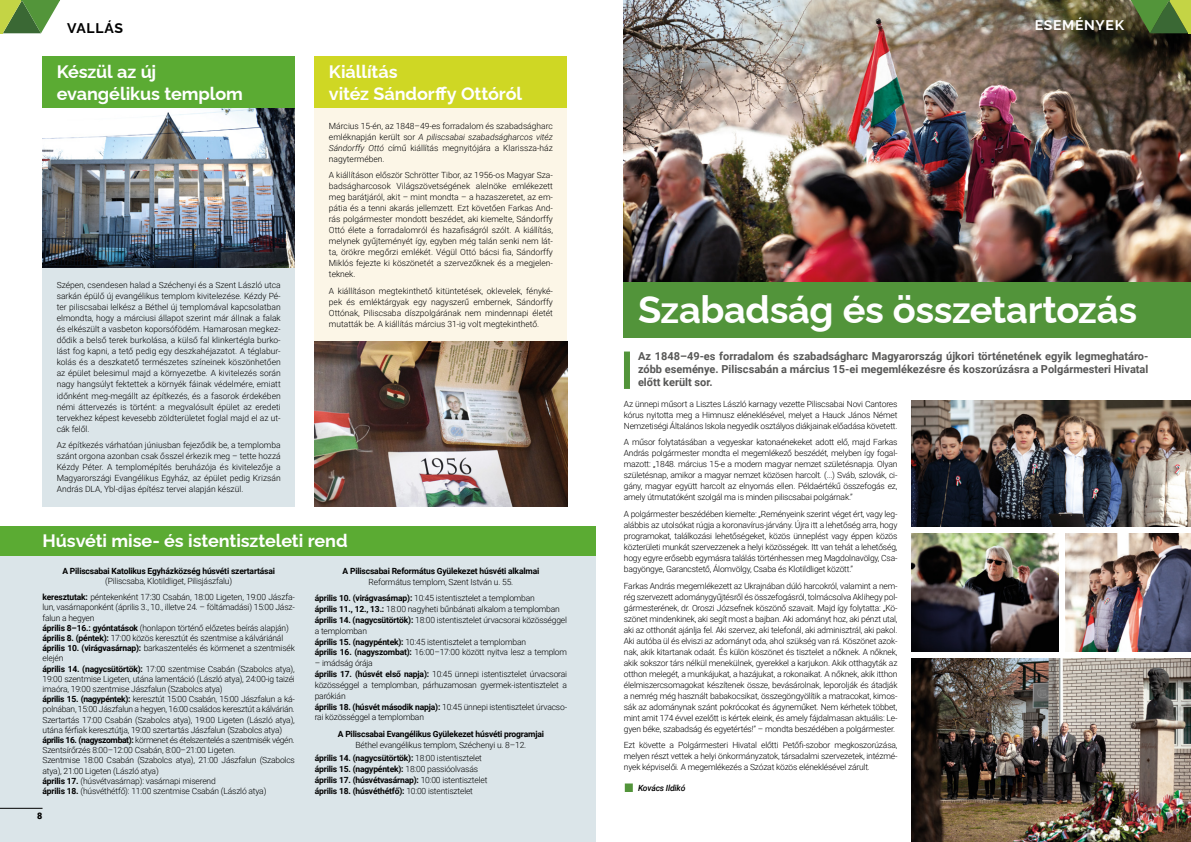
<style>
.page{position:relative;width:1191px;height:842px;background:#fff}
.page>*{position:absolute;margin:0;border:0;box-sizing:border-box;transform-origin:0 0}
.t1{font:700 38px "Raleway";letter-spacing:-.01em;color:#fff}
.t2{font:700 18px/21.6px "Raleway";letter-spacing:-.005em;color:#fff}
.t3{font:700 14px "Raleway";letter-spacing:.05em;color:#fff}
.t4{font:700 14px "Raleway";letter-spacing:.05em;color:#000}
.t5{font:700 11px/13.2px "Roboto";color:#575756;text-align:justify}
.t6{font:900 9px "Roboto";color:#000}
.t7{font:300 8.5px/11px "Roboto";letter-spacing:-.02em;color:#000;text-align:justify}
.t8{font:700 8.5px/10.8px "Roboto";letter-spacing:-.02em;color:#000}
.t9{font:italic 500 8.5px "Roboto";letter-spacing:-.02em;color:#000}
.s1{font-style:italic}
.s2{font-weight:700}
.s3{font-weight:300}
</style>
<div class="page">
<img style="left:624px;top:0;width:567px;height:282px">
<div style="left:0;top:556px;width:595px;height:286px;background:#dbe5e9"></div>
<svg style="left:0;top:0;width:60px;height:33px;background:#7ea55a"></svg>
<svg style="left:1123px;top:0;width:68px;height:33px;background:#608037"></svg>
<hr style="left:0;top:808px;width:43px;height:1px;background:#000">
<div style="left:43px;top:57px;width:252px;height:51px;background:#5bab33"></div>
<div style="left:43px;top:268px;width:252px;height:238px;background:#dbe5e9"></div>
<img style="left:43px;top:108px;width:252px;height:160px">
<div style="left:315px;top:57px;width:252px;height:51px;background:#cfd724"></div>
<div style="left:315px;top:108px;width:252px;height:233px;background:#fcf6e7"></div>
<div style="left:0;top:526px;width:595px;height:30px;background:#5bab33"></div>
<img style="left:315px;top:341px;width:252px;height:165px">
<div style="left:624px;top:282px;width:567px;height:55px;background:#52943a"></div>
<div style="left:624px;top:351px;width:6px;height:38px;background:#52943a"></div>
<div style="left:625px;top:783px;width:8px;height:9px;background:#52943a"></div>
<img style="left:1065px;top:533px;width:126px;height:119px">
<img style="left:911px;top:533px;width:147px;height:119px">
<img style="left:911px;top:400px;width:280px;height:126px">
<img style="left:911px;top:659px;width:280px;height:183px">
<h3 class="t4" style="left:67px;top:17px;width:57px">VALLÁS</h3>
<h3 class="t3" style="left:1034px;top:14px;width:91px">ESEMÉNYEK</h3>
<h2 class="t2" style="left:57px;top:59px;width:188px">Készül az új evangélikus templom</h2>
<h2 class="t2" style="left:329px;top:59px;width:195px">Kiállítás<br>vitéz Sándorffy Ottóról</h2>
<p class="t7" style="left:329px;top:120px;width:225px">Március 15-én, az 1848–49-es forradalom és szabadságharc emléknapján került sor <span class="s1">A piliscsabai szabadságharcos vitéz Sándorffy Ottó</span> című kiállítás megnyitójára a Klarissza-ház nagytermében.</p>
<p class="t7" style="left:329px;top:170px;width:225px">A kiállításon először Schrötter Tibor, az 1956-os Magyar Sza&shy;badságharcosok Világszövetségének alelnöke emlékezett meg barátjáról, akit – mint mondta – a hazaszeretet, az em&shy;pátia és a tenni akarás jellemzett. Ezt követően Farkas And&shy;rás polgármester mondott beszédet, aki kiemelte, Sándorffy Ottó élete a forradalomról és hazafiságról szólt. A kiállítás, melynek gyűjteményét így, egyben még talán senki nem lát&shy;ta, örökre megőrzi emlékét. Végül Ottó bácsi fia, Sándorffy Miklós fejezte ki köszönetét a szervezőknek és a megjelen&shy;teknek.</p>
<p class="t7" style="left:329px;top:285px;width:225px">A kiállításon megtekinthető kitüntetések, oklevelek, fényké&shy;pek és emléktárgyak egy nagyszerű embernek, Sándorffy Ottónak, Piliscsaba díszpolgárának nem mindennapi életét mutatták be. A kiállítás március 31-ig volt megtekinthető.</p>
<p class="t7" style="left:57px;top:280px;width:225px">Szépen, csendesen halad a Széchenyi és a Szent László utca sarkán épülő új evangélikus templom kivitelezése. Kézdy Pé&shy;ter piliscsabai lelkész a Béthel új templomával kapcsolatban elmondta, hogy a márciusi állapot szerint már állnak a falak és elkészült a vasbeton koporsófödém. Hamarosan megkez&shy;dődik a belső terek burkolása, a külső fal klinkertégla burko&shy;lást fog kapni, a tető pedig egy deszkahéjazatot. A téglabur&shy;kolás és a deszkatető természetes színeinek köszönhetően az épület belesimul majd a környezetbe. A kivitelezés során nagy hangsúlyt fektettek a környék fáinak védelmére, emiatt időnként meg-megállt az építkezés, és a fasorok érdekében némi áttervezés is történt: a megvalósult épület az eredeti tervekhez képest kevesebb zöldterületet foglal majd el az ut&shy;cák felől.</p>
<p class="t7" style="left:57px;top:439px;width:225px">Az építkezés várhatóan júniusban fejeződik be, a templomba szánt orgona azonban csak ősszel érkezik meg – tette hozzá Kézdy Péter. A templomépítés beruházója és kivitelezője a Magyarországi Evangélikus Egyház, az épület pedig Krizsán András DLA, Ybl-díjas építész tervei alapján készül.</p>
<h1 class="t1" style="left:638px;top:279px;width:500px">Szabadság és összetartozás</h1>
<p class="t5" style="left:638px;top:349px;width:512px">Az 1848–49-es forradalom és szabadságharc Magyarország újkori történetének egyik legmeghatáro&shy;zóbb eseménye. Piliscsabán a március 15-ei megemlékezésre és koszorúzásra a Polgármesteri Hivatal előtt került sor.</p>
<p class="t7" style="left:624px;top:398px;width:275px">Az ünnepi műsort a Lisztes László karnagy vezette Piliscsabai Novi Cantores kórus nyitotta meg a Himnusz eléneklésével, melyet a Hauck János Német Nemzetiségi Általános Iskola negyedik osztályos diákjainak előadása követett.</p>
<p class="t7" style="left:624px;top:436px;width:275px">A műsor folytatásában a vegyeskar katonaénekeket adott elő, majd Farkas András polgármester mondta el megemlékező beszédét, melyben így fogal&shy;mazott: „1848. március 15-e a modern magyar nemzet születésnapja. Olyan születésnap, amikor a magyar nemzet közösen harcolt. (...) Sváb, szlovák, ci&shy;gány, magyar együtt harcolt az elnyomás ellen. Példaértékű összefogás ez, amely útmutatóként szolgál ma is minden piliscsabai polgárnak.”</p>
<p class="t7" style="left:624px;top:508px;width:275px">A polgármester beszédében kiemelte: „Reményeink szerint véget ért, vagy leg&shy;alábbis az utolsókat rúgja a koronavírus-járvány. Újra itt a lehetőség arra, hogy programokat, találkozási lehetőségeket, közös ünneplést vagy éppen közös közterületi munkát szervezzenek a helyi közösségek. Itt van tehát a lehetőség, hogy egyre erősebb egymásra találás történhessen meg Magdolnavölgy, Csa&shy;bagyöngye, Garancstető, Álomvölgy, Csaba és Klotildliget között.”</p>
<p class="t7" style="left:624px;top:580px;width:275px">Farkas András megemlékezett az Ukrajnában dúló harcokról, valamint a nem&shy;rég szervezett adománygyűjtésről és összefogásról, tolmácsolva Aklihegy pol&shy;gármesterének, dr. Oroszi Józsefnek köszönő szavait. Majd így folytatta: „Kö&shy;szönet mindenkinek, aki segít most a bajban. Aki adományt hoz, aki pénzt utal, aki az otthonát ajánlja fel. Aki szervez, aki telefonál, aki adminisztrál, aki pakol.<br>Aki autóba ül és elviszi az adományt oda, ahol szükség van rá. Köszönet azok&shy;nak, akik kitartanak odaát. És külön köszönet és tisztelet a nőknek. A nőknek, akik sokszor társ nélkül menekülnek, gyerekkel a karjukon. Akik otthagyták az otthon melegét, a munkájukat, a hazájukat, a rokonaikat. A nőknek, akik itthon élelmiszercsomagokat készítenek össze, bevásárolnak, leporolják és átadják a nemrég még használt babakocsikat, összegöngyölítik a matracokat, kimos&shy;sák az adománynak szánt pokrócokat és ágyneműket. Nem kérhetek többet, mint amit 174 évvel ezelőtt is kértek eleink, és amely fájdalmasan aktuális: Le&shy;gyen béke, szabadság és egyetértés!” – mondta beszédében a polgármester.</p>
<p class="t7" style="left:624px;top:739px;width:275px">Ezt követte a Polgármesteri Hivatal előtti Petőfi-szobor megkoszorúzása, melyen részt vettek a helyi önkormányzatok, társadalmi szervezetek, intézmé&shy;nyek képviselői. A megemlékezés a Szózat közös eléneklésével zárult.</p>
<p class="t9" style="left:638px;top:782px;width:49px">Kovács Ildikó</p>
<h2 class="t2" style="left:43px;top:528px;width:307px">Húsvéti mise- és istentiszteleti rend</h2>
<p class="t8" style="left:342px;top:565px;width:198px">A Piliscsabai Református Gyülekezet húsvéti alkalmai</p>
<p class="t7" style="left:315px;top:573px;width:222px;line-height:16.5px;text-indent:54px">Református templom, Szent István u. 55. <span class="s2">április 10. (virágvasárnap):</span> 10:45 istentisztelet a templomban</p>
<p class="t7" style="left:315px;top:603px;width:254px;text-align:left"><span class="s2">április 11., 12., 13.:</span> 18:00 nagyheti bűnbánati alkalom a templomban <span class="s2">április 14. (nagycsütörtök):</span> 18:00 istentisztelet úrvacsorai közösséggel a templomban<br><span class="s2">április 15. (nagypéntek):</span> 10:45 istentisztelet a templomban<br><span class="s2">április 16. (nagyszombat):</span> 16:00–17:00 között nyitva lesz a templom</p>
<p class="t7" style="left:315px;top:657px;width:254px;text-align:left">– imádság órája<br><span class="s2">április 17. (húsvét első napja):</span> 10:45 ünnepi istentisztelet úrvacsorai közösséggel a templomban, párhuzamosan gyermek-istentisztelet a parókián<br><span class="s2">április 18. (húsvét második napja):</span> 10:45 ünnepi istentisztelet úrvacso&shy;rai közösséggel a templomban</p>
<p class="t8" style="left:338px;top:728px;width:208px">A Piliscsabai Evangélikus Gyülekezet húsvéti programjai</p>
<p class="t7" style="left:315px;top:737px;width:213px;line-height:13.7px;text-indent:41px">Béthel evangélikus templom, Széchenyi u. 8–12. <span class="s2">április 14. (nagycsütörtök):</span> 18:00 istentisztelet</p>
<p class="t8" style="left:315px;top:763px;width:174px">április 15. (nagypéntek): <span class="s3">18:00 passióolvasás </span>április 17. (húsvétvasárnap): <span class="s3">10:00 istentisztelet </span>április 18. (húsvéthétfő): <span class="s3">10:00 istentisztelet</span></p>
<p class="t8" style="left:62px;top:565px;width:214px">A Piliscsabai Katolikus Egyházközség húsvéti szertartásai</p>
<p class="t7" style="left:43px;top:573px;width:254px;line-height:15.9px;text-align:center">(Piliscsaba, Klotildliget, Pilisjászfalu)<br><span class="s2">keresztutak:</span> péntekenként 17:30 Csabán, 18:00 Ligeten, 19:00 Jászfa-</p>
<p class="t7" style="left:43px;top:602px;width:254px;line-height:10.2px;text-align:left">lun, vasárnaponként (április 3., 10., illetve 24. – föltámadási) 15:00 Jász&shy;falun a hegyen<br><span class="s2">április 8–16.: gyóntatások</span> (honlapon történő előzetes beírás alapján) <span class="s2">április 8. (péntek):</span> 17:00 közös keresztút és szentmise a kálváriánál <span class="s2">április 10. (virágvasárnap):</span> barkaszentelés és körmenet a szentmisék elején<br><span class="s2">április 14. (nagycsütörtök):</span> 17:00 szentmise Csabán (Szabolcs atya), 19:00 szentmise Ligeten, utána lamentáció (László atya), 24:00-ig taizéi imaóra, 19:00 szentmise Jászfalun (Szabolcs atya)<br><span class="s2">április 15. (nagypéntek):</span> keresztút 15:00 Csabán, 15:00 Jászfalun a ká&shy;polnában, 15:00 Jászfalun a hegyen, 16:00 családos keresztút a kálvárián.<br>Szertartás 17:00 Csabán (Szabolcs atya), 19:00 Ligeten (László atya), utána férfiak keresztútja, 19:00 szertartás Jászfalun (Szabolcs atya) <span class="s2">április 16. (nagyszombat):</span> körmenet és ételszentelés a szentmisék végén.<br>Szentsírőrzés 8:00–12:00 Csabán, 8:00–21:00 Ligeten.<br>Szentmise 18:00 Csabán (Szabolcs atya), 21:00 Jászfalun (Szabolcs atya), 21:00 Ligeten (László atya)<br><span class="s2">április 17.</span> (húsvétvasárnap): vasárnapi miserend<br><span class="s2">április 18.</span> (húsvéthétfő): 11:00 szentmise Csabán (László atya)</p>
<p class="t6" style="left:37px;top:809px;width:7px">8</p>
</div>
